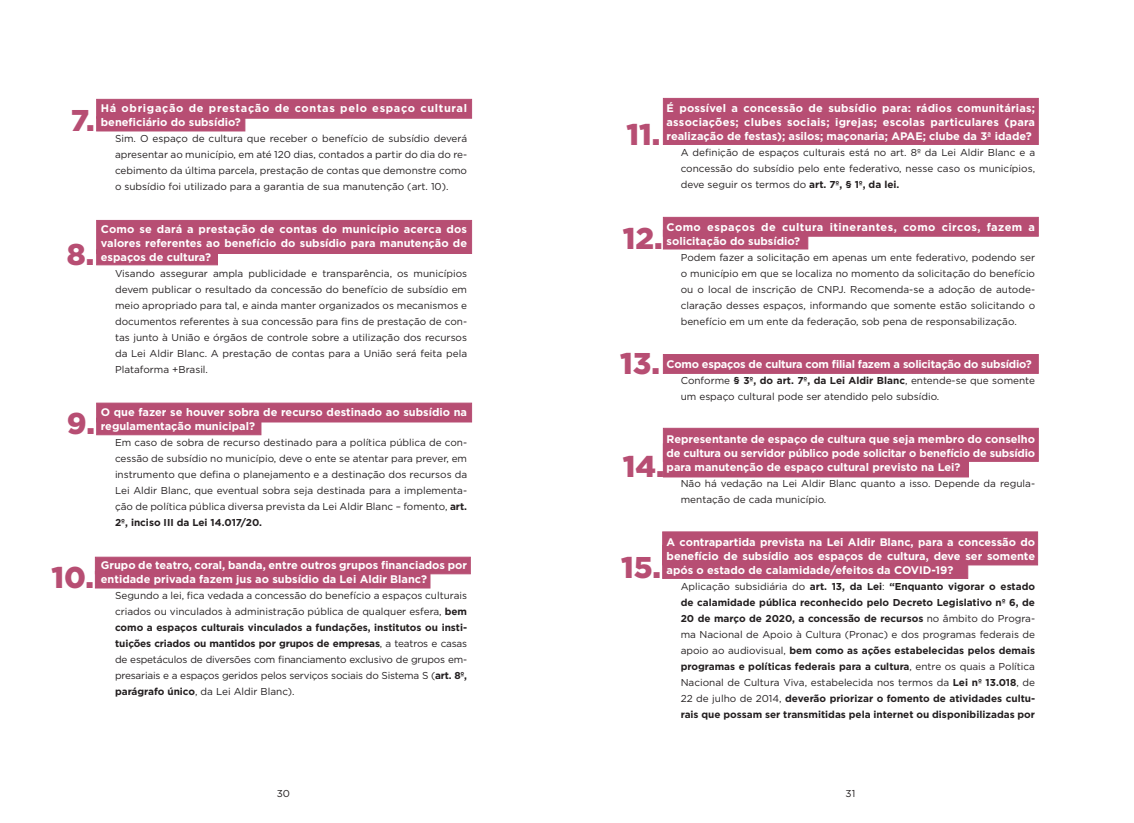
<style>
.page{position:relative;width:1134px;height:823px;background:#fff}
.page>*{position:absolute;margin:0;border:0;box-sizing:border-box;transform-origin:0 0}
.t1{font:900 30px "Gotham";color:#b74e73}
.Estilo_de_parágrafo{font:700 11px/14px "Gotham";color:#fff;text-align:justify}
.Estilo_de_parágrafo-2{font:700 11px/14px "Gotham";letter-spacing:.06em;color:#fff}
.Estilo_de_parágrafo-3{font:700 11px/14px "Gotham";letter-spacing:.035em;color:#fff}
.Estilo_de_parágrafo-4{font:700 11px "Gotham";letter-spacing:-.02em;color:#fff}
.Estilo_de_parágrafo-5{font:10px/16px "Gotham";color:#231f20;text-align:justify}
.Estilo_de_parágrafo-6{font:700 10px/16px "Gotham";color:#231f20;text-align:justify}
.s1{font-weight:700}
.s2{font-weight:400}
</style>
<div class="page">
<div style="left:95px;top:556px;width:376px;height:18px;background:#b74e73;border:1px solid #b74e73"></div>
<div style="left:95px;top:570px;width:335px;height:18px;background:#b74e73"></div>
<div style="left:96px;top:402px;width:376px;height:20px;background:#b74e73;border:1px solid #b74e73"></div>
<div style="left:96px;top:417px;width:165px;height:18px;background:#b74e73"></div>
<div style="left:96px;top:220px;width:376px;height:34px;background:#b74e73"></div>
<div style="left:96px;top:249px;width:122px;height:16px;background:#b74e73"></div>
<div style="left:96px;top:99px;width:376px;height:20px;background:#b74e73;border:1px solid #b74e73"></div>
<div style="left:96px;top:116px;width:149px;height:15px;background:#b74e73"></div>
<div style="left:662px;top:531px;width:376px;height:34px;background:#b74e73;border:1px solid #b74e73"></div>
<div style="left:662px;top:544px;width:306px;height:34px;background:#b74e73"></div>
<div style="left:663px;top:427px;width:376px;height:34px;background:#b74e73;border:1px solid #b74e73"></div>
<div style="left:663px;top:443px;width:306px;height:34px;background:#b74e73"></div>
<div style="left:663px;top:354px;width:376px;height:19px;background:#b74e73"></div>
<div style="left:663px;top:217px;width:376px;height:19px;background:#b74e73"></div>
<div style="left:663px;top:229px;width:145px;height:20px;background:#b74e73"></div>
<div style="left:663px;top:98px;width:376px;height:47px;background:#b74e73"></div>
<p class="Estilo_de_parágrafo-2" style="left:101px;top:101px;width:368px">Há obrigação de prestação de contas pelo espaço cultural beneficiário do subsídio?</p>
<p class="Estilo_de_parágrafo-5" style="left:115px;top:131px;width:354px">Sim. O espaço de cultura que receber o benefício de subsídio deverá apresentar ao município, em até 120 dias, contados a partir do dia do re&shy;cebimento da última parcela, prestação de contas que demonstre como o subsídio foi utilizado para a garantia de sua manutenção (art. 10).</p>
<p class="Estilo_de_parágrafo" style="left:101px;top:222px;width:368px">Como se dará a prestação de contas do município acerca dos valores referentes ao benefício do subsídio para manutenção de espaços de cultura?</p>
<p class="Estilo_de_parágrafo-5" style="left:115px;top:265px;width:354px">Visando assegurar ampla publicidade e transparência, os municípios devem publicar o resultado da concessão do benefício de subsídio em meio apropriado para tal, e ainda manter organizados os mecanismos e documentos referentes à sua concessão para fins de prestação de con&shy;tas junto à União e órgãos de controle sobre a utilização dos recursos da Lei Aldir Blanc. A prestação de contas para a União será feita pela Plataforma +Brasil.</p>
<p class="Estilo_de_parágrafo" style="left:101px;top:405px;width:368px">O que fazer se houver sobra de recurso destinado ao subsídio na regulamentação municipal?</p>
<p class="Estilo_de_parágrafo-5" style="left:115px;top:434px;width:354px">Em caso de sobra de recurso destinado para a política pública de con&shy;cessão de subsídio no município, deve o ente se atentar para prever, em instrumento que defina o planejamento e a destinação dos recursos da Lei Aldir Blanc, que eventual sobra seja destinada para a implementa&shy;ção de política pública diversa prevista da Lei Aldir Blanc – fomento, <span class="s1">art.<br>2º, inciso III da Lei 14.017/20.</span></p>
<p class="Estilo_de_parágrafo" style="left:101px;top:558px;width:368px">Grupo de teatro, coral, banda, entre outros grupos financiados por entidade privada fazem jus ao subsídio da Lei Aldir Blanc?</p>
<p class="Estilo_de_parágrafo-5" style="left:115px;top:587px;width:354px">Segundo a lei, fica vedada a concessão do benefício a espaços culturais criados ou vinculados à administração pública de qualquer esfera, <span class="s1">bem como a espaços culturais vinculados a fundações, institutos ou insti&shy;tuições criados ou mantidos por grupos de empresas</span>, a teatros e casas de espetáculos de diversões com financiamento exclusivo de grupos em&shy;presariais e a espaços geridos pelos serviços sociais do Sistema S (<span class="s1">art. 8º, parágrafo único</span>, da Lei Aldir Blanc).</p>
<p class="t1" style="left:71px;top:99px;width:25px">7.</p>
<p class="t1" style="left:67px;top:233px;width:29px">8.</p>
<p class="t1" style="left:67px;top:403px;width:30px">9.</p>
<p class="t1" style="left:52px;top:556px;width:44px">10.</p>
<p class="Estilo_de_parágrafo" style="left:666px;top:101px;width:370px">É possível a concessão de subsídio para: rádios comunitárias; associações; clubes sociais; igrejas; escolas particulares (para realização de festas); asilos; maçonaria; APAE; clube da 3ª idade?</p>
<p class="Estilo_de_parágrafo-5" style="left:681px;top:144px;width:356px">A definição de espaços culturais está no art. 8º da Lei Aldir Blanc e a concessão do subsídio pelo ente federativo, nesse caso os municípios, deve seguir os termos do <span class="s1">art. 7º, § 1º, da lei.</span></p>
<p class="Estilo_de_parágrafo-3" style="left:666px;top:220px;width:370px">Como espaços de cultura itinerantes, como circos, fazem a solicitação do subsídio?</p>
<p class="Estilo_de_parágrafo-5" style="left:681px;top:249px;width:356px">Podem fazer a solicitação em apenas um ente federativo, podendo ser o município em que se localiza no momento da solicitação do benefício ou o local de inscrição de CNPJ. Recomenda-se a adoção de autode&shy;claração desses espaços, informando que somente estão solicitando o benefício em um ente da federação, sob pena de responsabilização.</p>
<p class="Estilo_de_parágrafo-4" style="left:666px;top:356px;width:367px">Como espaços de cultura com filial fazem a solicitação do subsídio?</p>
<p class="Estilo_de_parágrafo-5" style="left:681px;top:372px;width:356px">Conforme <span class="s1">§ 3º, do art. 7º, da Lei Aldir Blanc</span>, entende-se que somente um espaço cultural pode ser atendido pelo subsídio.</p>
<p class="Estilo_de_parágrafo" style="left:666px;top:431px;width:370px">Representante de espaço de cultura que seja membro do conselho de cultura ou servidor público pode solicitar o benefício de subsídio para manutenção de espaço cultural previsto na Lei?</p>
<p class="Estilo_de_parágrafo-5" style="left:681px;top:475px;width:356px">Não há vedação na Lei Aldir Blanc quanto a isso. Depende da regula&shy;mentação de cada município.</p>
<p class="Estilo_de_parágrafo" style="left:666px;top:534px;width:370px">A contrapartida prevista na Lei Aldir Blanc, para a concessão do benefício de subsídio aos espaços de cultura, deve ser somente após o estado de calamidade/efeitos da COVID-19?</p>
<p class="Estilo_de_parágrafo-6" style="left:681px;top:578px;width:356px"><span class="s2">Aplicação subsidiária do</span> art. 13, da Lei<span class="s2">:</span> “Enquanto vigorar o estado de calamidade pública reconhecido pelo Decreto Legislativo nº 6, de 20 de março de 2020, a concessão de recursos <span class="s2">no âmbito do Progra&shy;ma Nacional de Apoio à Cultura (Pronac) e dos programas federais de apoio ao audiovisual,</span> bem como as ações estabelecidas pelos demais programas e políticas federais para a cultura<span class="s2">, entre os quais a Política Nacional de Cultura Viva, estabelecida nos termos da</span> Lei nº 13.018<span class="s2">, de 22 de julho de 2014,</span> deverão priorizar o fomento de atividades cultu&shy;rais que possam ser transmitidas pela internet ou disponibilizadas por</p>
<p class="t1" style="left:626px;top:113px;width:35px">11.</p>
<p class="t1" style="left:623px;top:217px;width:41px">12.</p>
<p class="t1" style="left:620px;top:342px;width:41px">13.</p>
<p class="t1" style="left:623px;top:446px;width:43px">14.</p>
<p class="t1" style="left:621px;top:547px;width:42px">15.</p>
<p class="Estilo_de_parágrafo-5" style="left:277px;top:784px;width:15px">30</p>
<p class="Estilo_de_parágrafo-5" style="left:846px;top:784px;width:11px">31</p>
</div>
